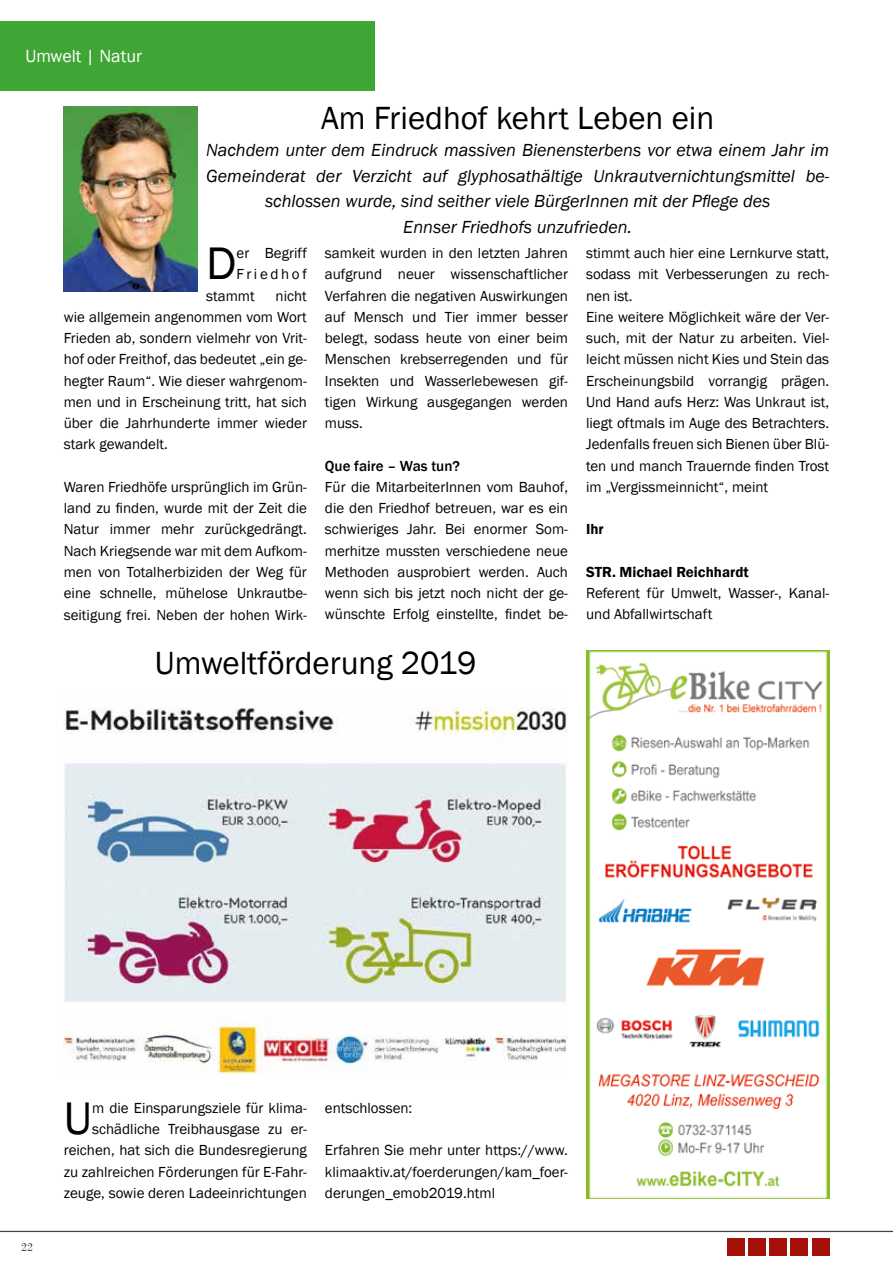
<style>
.page{position:relative;width:893px;height:1263px;background:#fff}
.page>*{position:absolute;margin:0;border:0;box-sizing:border-box;transform-origin:0 0}
.t1{font:46.95px "Franklin Gothic";color:#000}
.t2{font:33px "Franklin Gothic";color:#000}
.t3{font:italic 18px/25.5px "Franklin Gothic";color:#000;text-align:center}
.t4{font:18px "Franklin Gothic";color:#fff}
.t5{font:15px/21.3px "Franklin Gothic";color:#000;text-align:justify}
.t6{font:600 15px "Franklin Gothic";color:#000}
.t7{font:500 15px "Franklin Gothic";color:#000}
.t8{font:15px "Franklin Gothic";letter-spacing:.175em;color:#000}
.t9{font:12px "Bodoni";color:#414237}
</style>
<div class="page">
<hr style="left:0;top:1231px;width:893px;height:1px;background:#414237">
<div style="left:770px;top:1239px;width:17px;height:17px;background:#a51008"></div>
<div style="left:748px;top:1239px;width:17px;height:17px;background:#a51008"></div>
<div style="left:727px;top:1239px;width:17px;height:17px;background:#a51008"></div>
<div style="left:791px;top:1239px;width:17px;height:17px;background:#a51008"></div>
<div style="left:812px;top:1239px;width:17px;height:17px;background:#a51008"></div>
<div style="left:0;top:21px;width:374px;height:70px;background:#3fa535"></div>
<img style="left:64px;top:106px;width:134px;height:185px">
<img style="left:587px;top:651px;width:242px;height:547px">
<img style="left:64px;top:707px;width:504px;height:367px">
<p class="t4" style="left:26px;top:45px;width:118px">Umwelt | Natur</p>
<h2 class="t2" style="left:321px;top:98px;width:395px">Am Friedhof kehrt Leben ein</h2>
<p class="t3" style="left:206px;top:138px;width:624px">Nachdem unter dem Eindruck massiven Bienensterbens vor etwa einem Jahr im Gemeinderat der Verzicht auf glyphosathältige Unkrautvernichtungsmittel be&shy;schlossen wurde, sind seither viele BürgerInnen mit der Pflege des<br>Ennser Friedhofs unzufrieden.</p>
<h1 class="t1" style="left:206px;top:235px;width:32px">D</h1>
<p class="t5" style="left:237px;top:243px;width:72px">er Begriff</p>
<p class="t8" style="left:237px;top:265px;width:72px">Friedhof</p>
<p class="t5" style="left:206px;top:285px;width:50px">stammt</p>
<p class="t5" style="left:64px;top:285px;width:245px;text-indent:212px">nicht wie allgemein angenommen vom Wort Frieden ab, sondern vielmehr von Vrit&shy;hof oder Freithof, das bedeutet „ein ge&shy;hegter Raum“. Wie dieser wahrgenom&shy;men und in Erscheinung tritt, hat sich über die Jahrhunderte immer wieder stark gewandelt.</p>
<p class="t5" style="left:64px;top:477px;width:245px">Waren Friedhöfe ursprünglich im Grün&shy;land zu finden, wurde mit der Zeit die Natur immer mehr zurückgedrängt.<br>Nach Kriegsende war mit dem Aufkom&shy;men von Totalherbiziden der Weg für eine schnelle, mühelose Unkrautbe&shy;seitigung frei. Neben der hohen Wirk-</p>
<p class="t5" style="left:325px;top:243px;width:245px">samkeit wurden in den letzten Jahren aufgrund neuer wissenschaftlicher Verfahren die negativen Auswirkungen auf Mensch und Tier immer besser belegt, sodass heute von einer beim Menschen krebserregenden und für Insekten und Wasserlebewesen gif&shy;tigen Wirkung ausgegangen werden muss.</p>
<p class="t7" style="left:325px;top:456px;width:137px">Que faire – Was tun?</p>
<p class="t5" style="left:325px;top:477px;width:245px">Für die MitarbeiterInnen vom Bauhof, die den Friedhof betreuen, war es ein schwieriges Jahr. Bei enormer Som&shy;merhitze mussten verschiedene neue Methoden ausprobiert werden. Auch wenn sich bis jetzt noch nicht der ge&shy;wünschte Erfolg einstellte, findet be-</p>
<h2 class="t2" style="left:155px;top:642px;width:323px">Umweltförderung 2019</h2>
<p class="t5" style="left:586px;top:243px;width:245px;text-align:left">stimmt auch hier eine Lernkurve statt, sodass mit Verbesserungen zu rech&shy;nen ist.<br>Eine weitere Möglichkeit wäre der Ver&shy;such, mit der Natur zu arbeiten. Viel&shy;leicht müssen nicht Kies und Stein das Erscheinungsbild vorrangig prägen.<br>Und Hand aufs Herz: Was Unkraut ist, liegt oftmals im Auge des Betrachters.<br>Jedenfalls freuen sich Bienen über Blü&shy;ten und manch Trauernde finden Trost im „Vergissmeinnicht“, meint</p>
<p class="t6" style="left:586px;top:520px;width:19px">Ihr</p>
<p class="t6" style="left:586px;top:563px;width:164px">STR. Michael Reichhardt</p>
<p class="t5" style="left:586px;top:583px;width:245px">Referent für Umwelt, Wasser-, Kanal&shy;und Abfallwirtschaft</p>
<p class="t9" style="left:21px;top:1240px;width:13px">22</p>
<p class="t5" style="left:64px;top:1097px;width:245px;text-align:right">m die Einsparungsziele für klima&shy;schädliche Treibhausgase zu er&shy;reichen, hat sich die Bundesregierung zu zahlreichen Förderungen für E-Fahr&shy;zeuge, sowie deren Ladeeinrichtungen</p>
<p class="t5" style="left:325px;top:1097px;width:89px">entschlossen:</p>
<h1 class="t1" style="left:64px;top:1089px;width:30px">U</h1>
<p class="t5" style="left:325px;top:1140px;width:245px">Erfahren Sie mehr unter https://www. klimaaktiv.at/foerderungen/kam_foer&shy;derungen_emob2019.html</p>
</div>
